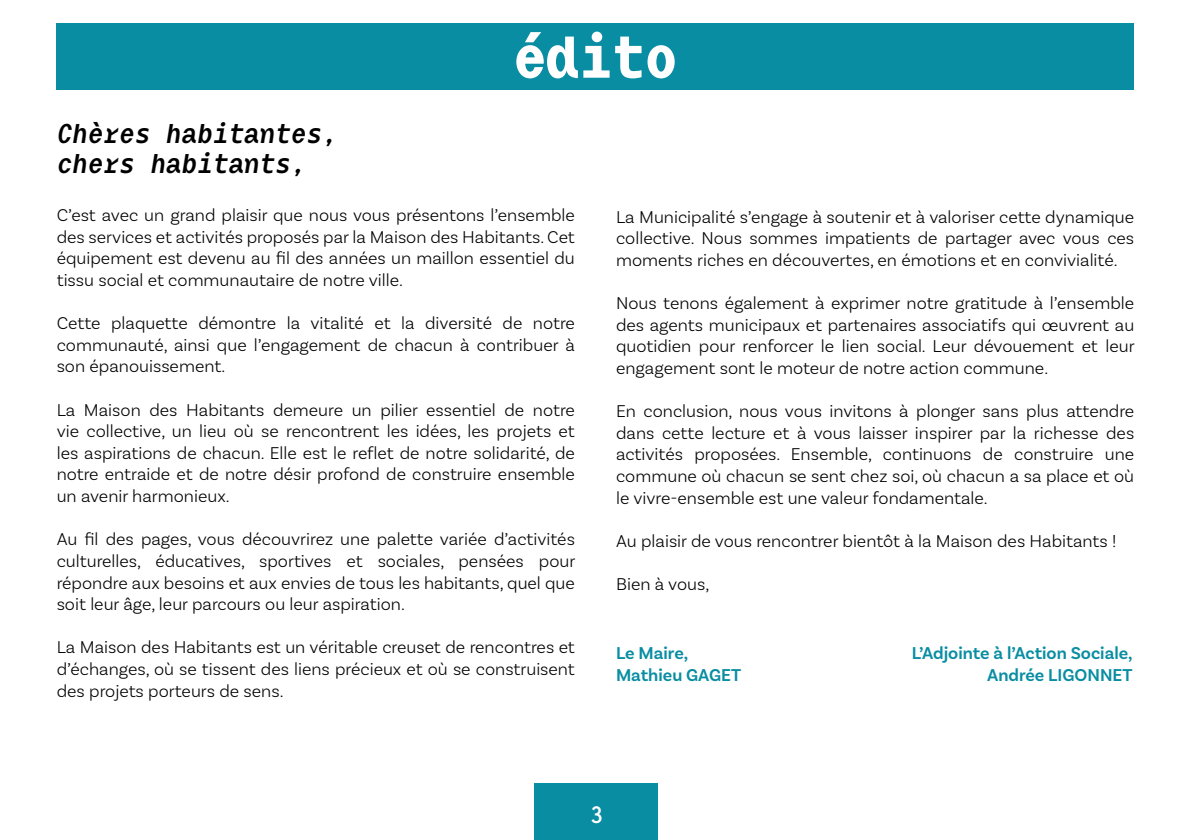
<style>
.page{position:relative;width:1191px;height:840px;background:#fff}
.page>*{position:absolute;margin:0;border:0;box-sizing:border-box;transform-origin:0 0}
.t1{font:700 52px "BC Mikser MB";letter-spacing:-.02em;color:#fff}
.t2{font:italic 700 24px/30px "BC Mikser RSB";color:#000}
.t3{font:700 condensed 24px "Eixample Dip";color:#fff}
.t4{font:300 18px/21.6px "Basic Sans";color:#000;text-align:justify}
.t5{font:600 18px "Basic Sans";color:#098da3}
</style>
<div class="page">
<div style="left:534px;top:783px;width:123px;height:56px;background:#098da3"></div>
<div style="left:57px;top:24px;width:1077px;height:66px;background:#098da3"></div>
<h1 class="t1" style="left:513px;top:20px;width:166px">édito</h1>
<h2 class="t2" style="left:57px;top:118px;width:282px">Chères habitantes, chers habitants,</h2>
<p class="t4" style="left:57px;top:204px;width:520px">C’est avec un grand plaisir que nous vous présentons l’ensemble des services et activités proposés par la Maison des Habitants. Cet équipement est devenu au fil des années un maillon essentiel du tissu social et communautaire de notre ville.</p>
<p class="t4" style="left:57px;top:312px;width:520px">Cette plaquette démontre la vitalité et la diversité de notre communauté, ainsi que l’engagement de chacun à contribuer à son épanouissement.</p>
<p class="t4" style="left:57px;top:398px;width:520px">La Maison des Habitants demeure un pilier essentiel de notre vie collective, un lieu où se rencontrent les idées, les projets et les aspirations de chacun. Elle est le reflet de notre solidarité, de notre entraide et de notre désir profond de construire ensemble un avenir harmonieux.</p>
<p class="t4" style="left:57px;top:528px;width:520px">Au fil des pages, vous découvrirez une palette variée d’activités culturelles, éducatives, sportives et sociales, pensées pour répondre aux besoins et aux envies de tous les habitants, quel que soit leur âge, leur parcours ou leur aspiration.</p>
<p class="t4" style="left:57px;top:636px;width:520px">La Maison des Habitants est un véritable creuset de rencontres et d’échanges, où se tissent des liens précieux et où se construisent des projets porteurs de sens.</p>
<p class="t4" style="left:616px;top:205px;width:519px">La Municipalité s’engage à soutenir et à valoriser cette dynamique collective. Nous sommes impatients de partager avec vous ces moments riches en découvertes, en émotions et en convivialité.</p>
<p class="t4" style="left:616px;top:292px;width:520px">Nous tenons également à exprimer notre gratitude à l’ensemble des agents municipaux et partenaires associatifs qui œuvrent au quotidien pour renforcer le lien social. Leur dévouement et leur engagement sont le moteur de notre action commune.</p>
<p class="t4" style="left:616px;top:400px;width:520px">En conclusion, nous vous invitons à plonger sans plus attendre dans cette lecture et à vous laisser inspirer par la richesse des activités proposées. Ensemble, continuons de construire une commune où chacun se sent chez soi, où chacun a sa place et où le vivre-ensemble est une valeur fondamentale.</p>
<p class="t4" style="left:616px;top:529px;width:502px">Au plaisir de vous rencontrer bientôt à la Maison des Habitants !</p>
<p class="t4" style="left:616px;top:573px;width:95px">Bien à vous,</p>
<p class="t5" style="left:616px;top:642px;width:74px">Le Maire,</p>
<p class="t5" style="left:911px;top:642px;width:222px">L’Adjointe à l’Action Sociale,</p>
<p class="t5" style="left:616px;top:664px;width:127px">Mathieu GAGET</p>
<p class="t5" style="left:987px;top:664px;width:147px">Andrée LIGONNET</p>
<h2 class="t3" style="left:591px;top:798px;width:13px">3</h2>
</div>
